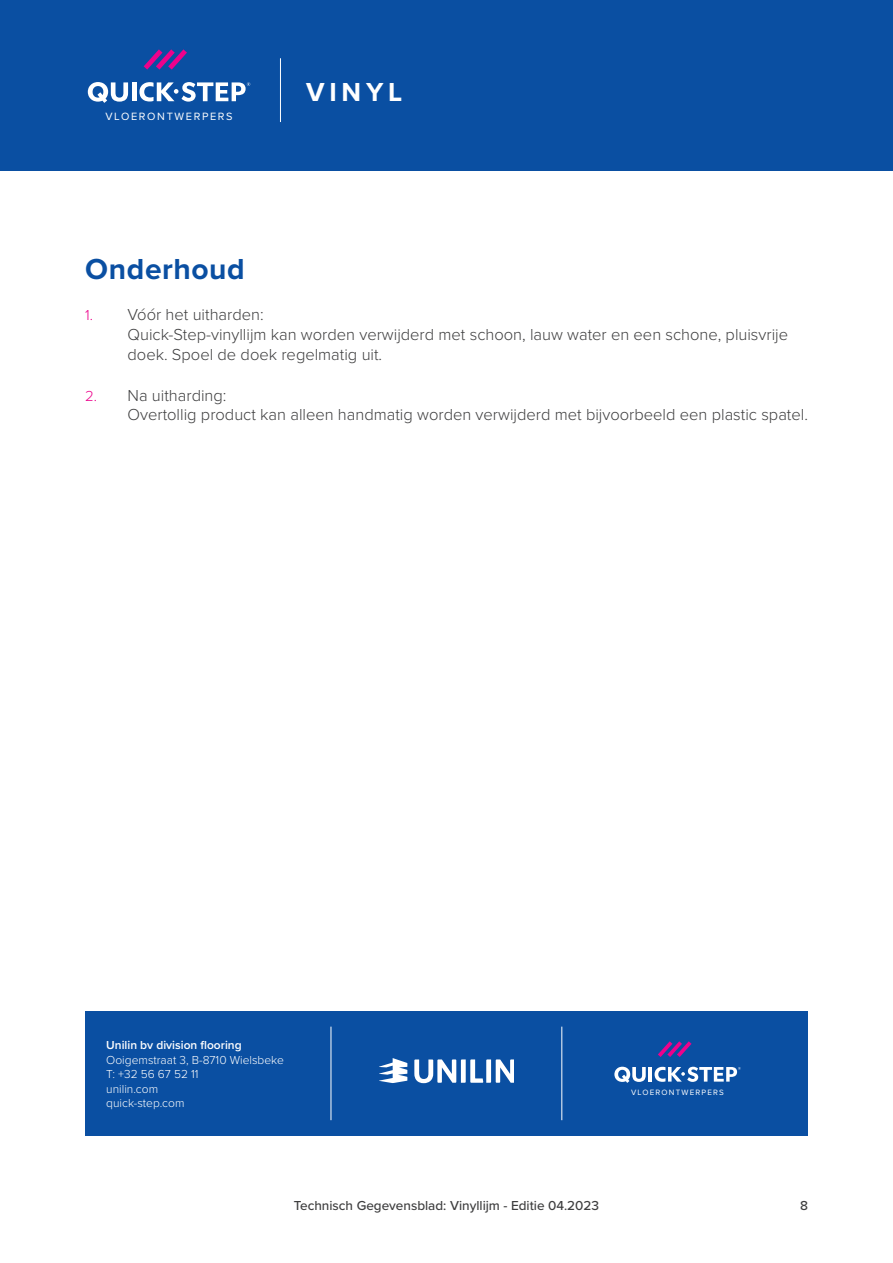
<style>
.page{position:relative;width:893px;height:1263px;background:#fff}
.page>*{position:absolute;margin:0;border:0;box-sizing:border-box;transform-origin:0 0}
.t1{font:700 30px "Proxima Nova";letter-spacing:.02em;color:#0a4fa2}
.Range{font:700 27px "Proxima Nova";letter-spacing:.175em;color:#fff}
.t2{font:300 16.5px/19.8px "Proxima Nova";color:#3e3e3f}
.t3{font:500 13.5px "Proxima Nova";color:#3e3e3f}
.t4{font:300 12px/14.4px "Proxima Nova";color:#fff}
.FloorDesigners{font:10.95px "Proxima Nova";letter-spacing:.15em;color:#fff}
.FloorDesigners-2{font:7.95px "Proxima Nova";letter-spacing:.15em;color:#fff}
.s1{font-size:15px;color:#ed028c}
.s2{font-weight:600}
</style>
<div class="page">
<div style="left:0;top:0;width:893px;height:170px;background:#0a4fa2"></div>
<hr style="left:280px;top:58px;width:1px;height:64px;background:#fff">
<svg style="left:144px;top:49px;width:43px;height:21px"></svg>
<svg style="left:88px;top:82px;width:40px;height:21px"></svg>
<hr style="left:132px;top:82px;width:4px;height:19px;background:#fff">
<svg style="left:139px;top:82px;width:111px;height:20px"></svg>
<div style="left:85px;top:1011px;width:723px;height:124px;background:#0a4fa2"></div>
<svg style="left:414px;top:1059px;width:100px;height:24px"></svg>
<svg style="left:379px;top:1058px;width:28px;height:25px"></svg>
<svg style="left:658px;top:1041px;width:33px;height:16px"></svg>
<svg style="left:614px;top:1067px;width:32px;height:16px"></svg>
<hr style="left:649px;top:1067px;width:3px;height:14px;background:#fff">
<svg style="left:655px;top:1067px;width:86px;height:15px"></svg>
<hr style="left:331px;top:1027px;width:1px;height:93px;background:#fff">
<hr style="left:562px;top:1027px;width:1px;height:93px;background:#fff">
<p class="FloorDesigners" style="left:105px;top:108px;width:129px">VLOERONTWERPERS</p>
<p class="Range" style="left:306px;top:72px;width:98px">VINYL</p>
<p class="t1" style="left:85px;top:246px;width:161px">Onderhoud</p>
<p class="t2" style="left:128px;top:304px;width:662px;text-indent:-43px"><span class="s1">1.</span> Vóór het uitharden:<br>Quick-Step-vinyllijm kan worden verwijderd met schoon, lauw water en een schone, pluisvrije doek. Spoel de doek regelmatig uit.</p>
<p class="t2" style="left:128px;top:384px;width:682px;text-indent:-43px"><span class="s1">2.</span> Na uitharding:<br>Overtollig product kan alleen handmatig worden verwijderd met bijvoorbeeld een plastic spatel.</p>
<p class="t4" style="left:106px;top:1037px;width:179px"><span class="s2">Unilin bv division flooring<br></span>Ooigemstraat 3, B-8710 Wielsbeke<br>T: +32 56 67 52 11<br>unilin.com<br>quick-step.com</p>
<p class="FloorDesigners-2" style="left:631px;top:1087px;width:94px">VLOERONTWERPERS</p>
<p class="t3" style="left:294px;top:1195px;width:307px">Technisch Gegevensblad: Vinyllijm - Editie 04.2023</p>
<p class="t3" style="left:800px;top:1195px;width:9px">8</p>
</div>
